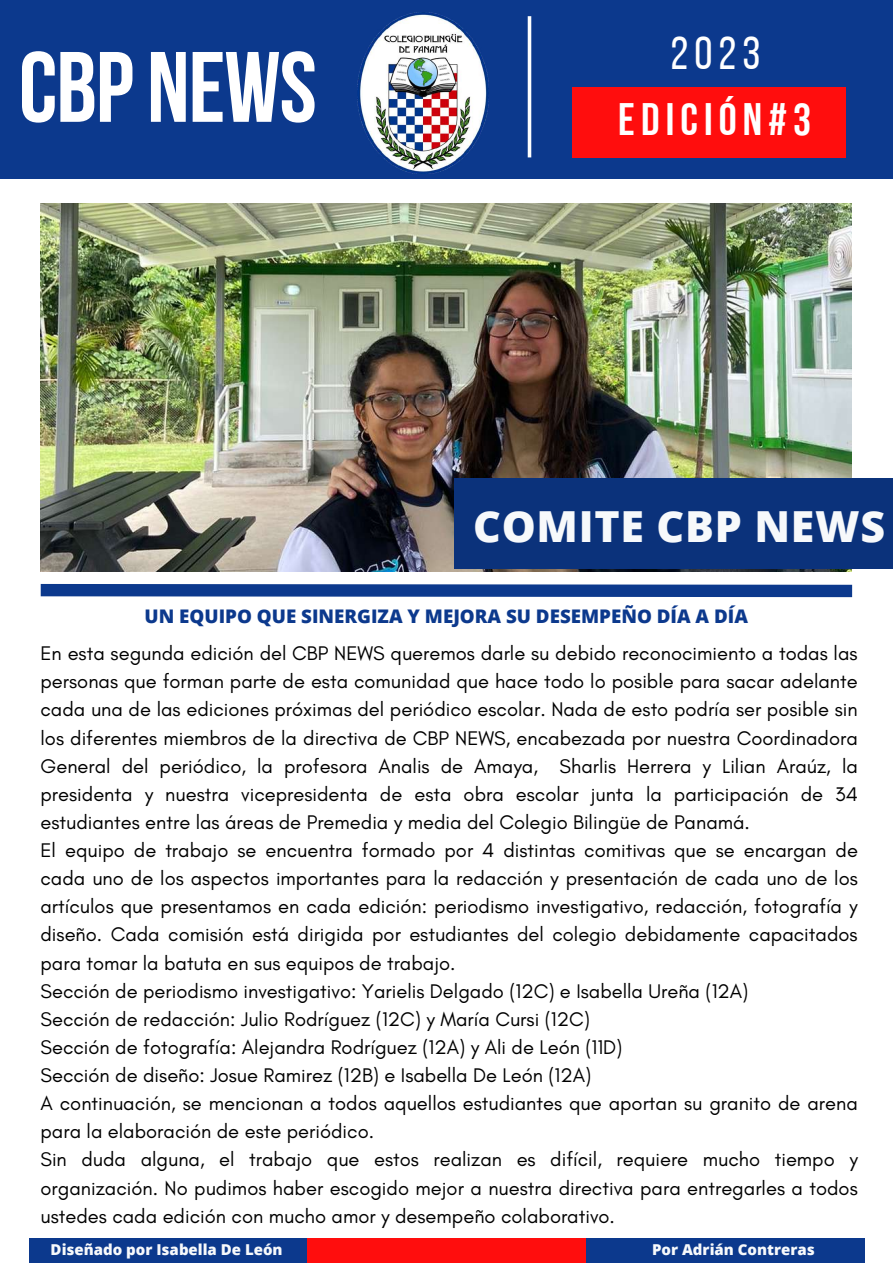
<style>
.page{position:relative;width:893px;height:1263px;background:#fff}
.page>*{position:absolute;margin:0;border:0;box-sizing:border-box;transform-origin:0 0}
.t1{font:99.75px "Bebas Neue Cyrillic";letter-spacing:-.01em;color:#fff}
.t2{font:46.28px "Bebas Neue";color:#fff}
.t3{font:45.38px "Bebas Neue Cyrillic";letter-spacing:.135em;color:#fff}
.t4{font:800 42.83px "Open Sans";letter-spacing:.02em;color:#f7f9fb}
.t5{font:20.1px/28.1px "Glacial Indifference";color:#000}
.t6{font:800 18.75px "Open Sans";color:#0c398d}
.t7{font:800 15px "Open Sans";color:#f7f9fb}
</style>
<div class="page">
<div style="left:29px;top:1238px;width:278px;height:25px;background:#0c398d"></div>
<div style="left:307px;top:1238px;width:279px;height:25px;background:#ff0d0d"></div>
<div style="left:586px;top:1238px;width:278px;height:25px;background:#0c398d"></div>
<div style="left:0;top:0;width:893px;height:179px;background:#0c398d"></div>
<hr style="left:528px;top:16px;width:3px;height:141px;background:#fff">
<img style="left:357px;top:13px;width:131px;height:161px">
<div style="left:572px;top:87px;width:273px;height:70px;background:#ff0d0d"></div>
<img style="left:41px;top:203px;width:811px;height:368px">
<div style="left:454px;top:478px;width:439px;height:91px;background:#0b327b"></div>
<svg style="left:40px;top:583px;width:813px;height:15px;background:#365ba1"></svg>
<h1 class="t1" style="left:19px;top:47px;width:299px">CBP NEWS</h1>
<h2 class="t2" style="left:670px;top:34px;width:91px">2023</h2>
<h3 class="t3" style="left:618px;top:101px;width:194px">EDICIÓN#3</h3>
<h3 class="t4" style="left:473px;top:496px;width:413px">COMITE CBP NEWS</h3>
<p class="t6" style="left:145px;top:603px;width:605px">UN EQUIPO QUE SINERGIZA Y MEJORA SU DESEMPEÑO DÍA A DÍA</p>
<p class="t5" style="left:40px;top:639px;width:819px">En esta segunda edición del CBP NEWS queremos darle su debido reconocimiento a todas las personas que forman parte de esta comunidad que hace todo lo posible para sacar adelante cada una de las ediciones próximas del periódico escolar. Nada de esto podría ser posible sin los diferentes miembros de la directiva de CBP NEWS, encabezada por nuestra Coordinadora General del periódico, la profesora Analis de Amaya, Sharlis Herrera y Lilian Araúz, la presidenta y nuestra vicepresidenta de esta obra escolar junta la participación de 34 estudiantes entre las áreas de Premedia y media del Colegio Bilingüe de Panamá.<br>El equipo de trabajo se encuentra formado por 4 distintas comitivas que se encargan de cada uno de los aspectos importantes para la redacción y presentación de cada uno de los artículos que presentamos en cada edición: periodismo investigativo, redacción, fotografía y diseño. Cada comisión está dirigida por estudiantes del colegio debidamente capacitados para tomar la batuta en sus equipos de trabajo.<br>Sección de periodismo investigativo: Yarielis Delgado (12C) e Isabella Ureña (12A)<br>Sección de redacción: Julio Rodríguez (12C) y María Cursi (12C)<br>Sección de fotografía: Alejandra Rodríguez (12A) y Ali de León (11D)<br>Sección de diseño: Josue Ramirez (12B) e Isabella De León (12A)<br>A continuación, se mencionan a todos aquellos estudiantes que aportan su granito de arena para la elaboración de este periódico.<br>Sin duda alguna, el trabajo que estos realizan es difícil, requiere mucho tiempo y organización. No pudimos haber escogido mejor a nuestra directiva para entregarles a todos ustedes cada edición con mucho amor y desempeño colaborativo.</p>
<p class="t7" style="left:51px;top:1239px;width:233px">Diseñado por Isabella De León</p>
<p class="t7" style="left:652px;top:1239px;width:164px">Por Adrián Contreras</p>
</div>
